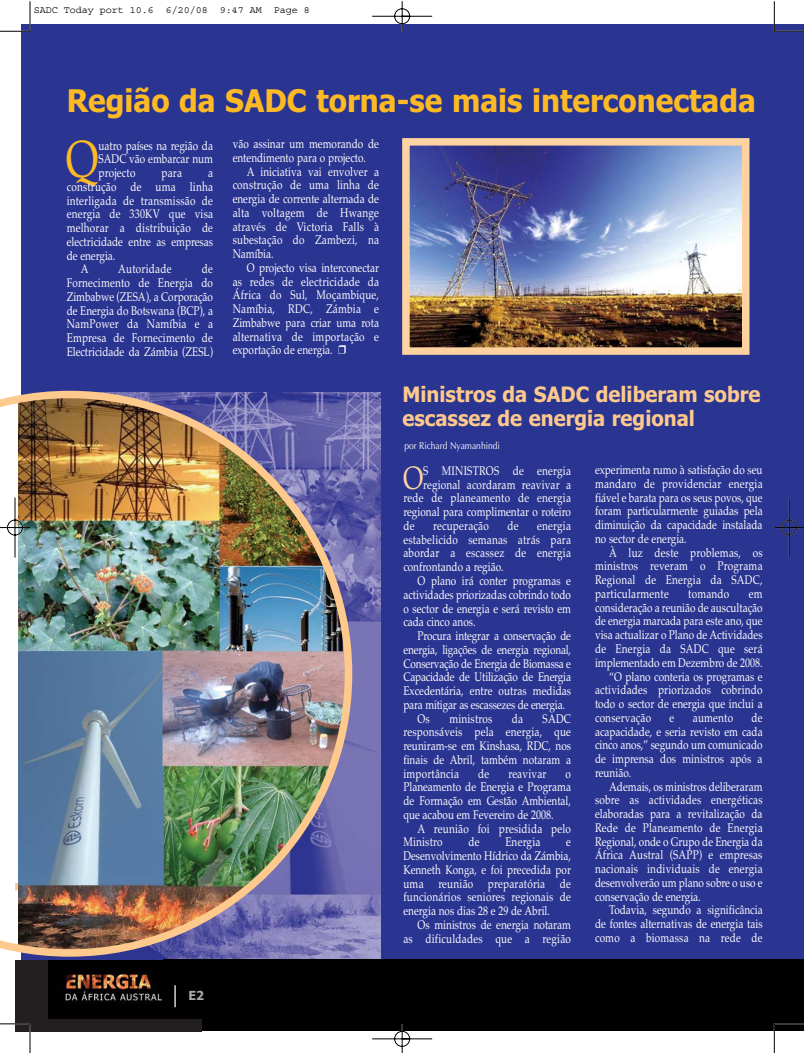
<style>
.page{position:relative;width:804px;height:1053px;background:#fff}
.page>*{position:absolute;margin:0;border:0;box-sizing:border-box;transform-origin:0 0}
.t1{font:52.12px "Palatino";color:#fdba25;scale:.8 1}
.t2{font:32.25px "Palatino";color:#fed3a1;scale:.8 1}
.t3{font:700 31.25px "Tahoma";color:#fdba25;scale:.95 1}
.t4{font:700 21.25px/23.8px "Tahoma";color:#fdc98c;scale:.95 1}
.t5{font:12.5px/13.8px "Palatino";color:#fff;text-align:justify;scale:.8 1}
.t6{font:12.5px/13.8px "Palatino";letter-spacing:.02em;color:#fff;scale:.8 1}
.t7{font:700 12.5px "Tahoma";color:#a7a9ac}
.t8{font:10px "Courier";color:#000}
.t9{font:10px "Optima";color:#fff;scale:.85 1}
</style>
<div class="page">
<img style="left:0;top:1px;width:804px;height:1051px">
<p class="t8" style="left:34px;top:6px;width:278px">SADC Today port 10.6 6/20/08 9:47 AM Page 8</p>
<h3 class="t3" style="left:67px;top:88px;width:727px">Região da SADC torna-se mais interconectada</h3>
<h1 class="t1" style="left:66px;top:139px;width:42px">Q</h1>
<p class="t5" style="left:99px;top:140px;width:145px">uatro países na região da SADC vão embarcar num projecto</p>
<p class="t5" style="left:161px;top:167px;width:27px">para</p>
<p class="t5" style="left:208px;top:167px;width:8px">a</p>
<p class="t6" style="left:67px;top:181px;width:184px">construção de uma linha</p>
<p class="t6" style="left:67px;top:195px;width:184px">interligada de transmissão de</p>
<p class="t6" style="left:67px;top:209px;width:184px">energia de 330KV que visa</p>
<p class="t6" style="left:67px;top:222px;width:184px">melhorar a distribuição de</p>
<p class="t5" style="left:67px;top:236px;width:184px">electricidade entre as empresas</p>
<p class="t5" style="left:67px;top:250px;width:62px">de energia.</p>
<p class="t5" style="left:81px;top:264px;width:11px">A</p>
<p class="t6" style="left:118px;top:264px;width:68px">Autoridade</p>
<p class="t5" style="left:67px;top:264px;width:184px;text-indent:135px">de Fornecimento de Energia do Zimbabwe (ZESA), a Corporação de Energia do Botswana (BCP), a NamPower da Namíbia e a Empresa de Fornecimento de Electricidade da Zámbia (ZESL)</p>
<p class="t5" style="left:233px;top:138px;width:184px">vão assinar um memorando de entendimento para o projecto.</p>
<p class="t5" style="left:233px;top:166px;width:184px;text-indent:14px">A iniciativa vai envolver a construção de uma linha de energia de corrente alternada de alta voltagem de Hwange através de Victoria Falls à subestação do Zambezi, na Namíbia.</p>
<p class="t5" style="left:233px;top:262px;width:184px;text-indent:14px">O projecto visa interconectar as redes de electricidade da África do Sul, Moçambique, Namíbia, RDC, Zámbia e Zimbabwe para criar uma rota alternativa de importação e exportação de energia. ❒</p>
<p class="t7" style="left:188px;top:990px;width:17px">E2</p>
<h3 class="t4" style="left:402px;top:384px;width:378px">Ministros da SADC deliberam sobre escassez de energia regional</h3>
<p class="t9" style="left:404px;top:442px;width:114px">por Richard Nyamanhindi</p>
<h2 class="t2" style="left:403px;top:465px;width:27px">O</h2>
<p class="t6" style="left:423px;top:465px;width:186px">S MINISTROS de energia</p>
<p class="t5" style="left:423px;top:479px;width:186px">regional acordaram reavivar a</p>
<p class="t6" style="left:403px;top:493px;width:211px">rede de planeamento de energia</p>
<p class="t5" style="left:403px;top:506px;width:211px">regional para complimentar o roteiro</p>
<p class="t5" style="left:403px;top:520px;width:15px">de</p>
<p class="t6" style="left:433px;top:520px;width:71px">recuperação</p>
<p class="t5" style="left:507px;top:520px;width:15px">de</p>
<p class="t5" style="left:403px;top:520px;width:211px;text-indent:134px">energia estabelicido semanas atrás para abordar a escassez de energia confrontando a região.</p>
<p class="t5" style="left:403px;top:575px;width:211px;text-indent:14px">O plano irá conter programas e actividades priorizadas cobrindo todo o sector de energia e será revisto em cada cinco anos.</p>
<p class="t5" style="left:417px;top:630px;width:193px">Procura integrar a conservação de</p>
<p class="t5" style="left:403px;top:644px;width:211px">energia, ligações de energia regional,</p>
<p class="t5" style="left:403px;top:658px;width:211px">Conservação de Energia de Biomassa e</p>
<p class="t5" style="left:403px;top:671px;width:211px">Capacidade de Utilização de Energia</p>
<p class="t5" style="left:403px;top:685px;width:211px">Excedentária, entre outras medidas</p>
<p class="t5" style="left:403px;top:699px;width:204px">para mitigar as escassezes de energia.</p>
<p class="t5" style="left:417px;top:713px;width:17px">Os</p>
<p class="t6" style="left:449px;top:713px;width:55px">ministros</p>
<p class="t5" style="left:512px;top:713px;width:16px">da</p>
<p class="t5" style="left:403px;top:713px;width:211px;text-indent:139px">SADC responsáveis pela energia, que reuniram-se em Kinshasa, RDC, nos finais de Abril, também notaram a importância</p>
<p class="t5" style="left:478px;top:768px;width:15px">de</p>
<p class="t6" style="left:508px;top:768px;width:49px">reavivar</p>
<p class="t5" style="left:403px;top:768px;width:211px;text-indent:162px">o Planeamento de Energia e Programa de Formação em Gestão Ambiental, que acabou em Fevereiro de 2008.</p>
<p class="t6" style="left:403px;top:823px;width:211px;text-indent:14px">A reunião foi presidida pelo<br>Ministro</p>
<p class="t5" style="left:468px;top:836px;width:15px">de</p>
<p class="t6" style="left:505px;top:836px;width:45px">Energia</p>
<p class="t5" style="left:403px;top:836px;width:211px;text-indent:163px">e Desenvolvimento Hídrico da Zámbia, Kenneth Konga, e foi precedida por uma reunião preparatória de funcionários seniores regionais de energia nos dias 28 e 29 de Abril.</p>
<p class="t5" style="left:403px;top:919px;width:211px;text-align:right">Os ministros de energia notaram<br>as dificuldades que a região</p>
<p class="t5" style="left:595px;top:464px;width:211px">experimenta rumo à satisfação do seu mandaro de providenciar energia fiável e barata para os seus povos, que foram particularmente guiadas pela diminuição da capacidade instalada no sector de energia.</p>
<p class="t5" style="left:595px;top:547px;width:211px;text-indent:14px">À luz deste problemas, os ministros reveram o Programa Regional de Energia da SADC, particularmente</p>
<p class="t6" style="left:688px;top:588px;width:53px">tomando</p>
<p class="t5" style="left:749px;top:588px;width:19px">em</p>
<p class="t5" style="left:595px;top:602px;width:211px">consideração a reunião de auscultação</p>
<p class="t5" style="left:595px;top:615px;width:211px">de energia marcada para este ano, que</p>
<p class="t5" style="left:595px;top:629px;width:211px">visa actualizar o Plano de Actividades</p>
<p class="t6" style="left:595px;top:643px;width:211px">de Energia da SADC que será</p>
<p class="t5" style="left:595px;top:657px;width:211px">implementado em Dezembro de 2008.</p>
<p class="t5" style="left:609px;top:670px;width:193px">“O plano conteria os programas e</p>
<p class="t6" style="left:595px;top:684px;width:211px">actividades priorizados cobrindo</p>
<p class="t5" style="left:595px;top:698px;width:211px">todo o sector de energia que inclui a</p>
<p class="t6" style="left:595px;top:712px;width:72px">conservação</p>
<p class="t5" style="left:669px;top:712px;width:7px">e</p>
<p class="t6" style="left:693px;top:712px;width:52px">aumento</p>
<p class="t5" style="left:595px;top:712px;width:211px;text-indent:156px">de acapacidade, e seria revisto em cada cinco anos,” segundo um comunicado de imprensa dos ministros após a reunião.</p>
<p class="t5" style="left:595px;top:780px;width:211px;text-indent:14px">Ademais, os ministros deliberaram sobre as actividades energéticas elaboradas para a revitalização da Rede de Planeamento de Energia Regional, onde o Grupo de Energia da África Austral (SAPP) e empresas nacionais individuais de energia desenvolverão um plano sobre o uso e conservação de energia.</p>
<p class="t5" style="left:595px;top:904px;width:211px;text-indent:14px">Todavia, segundo a significância de fontes alternativas de energia tais como a biomassa na rede de</p>
</div>
